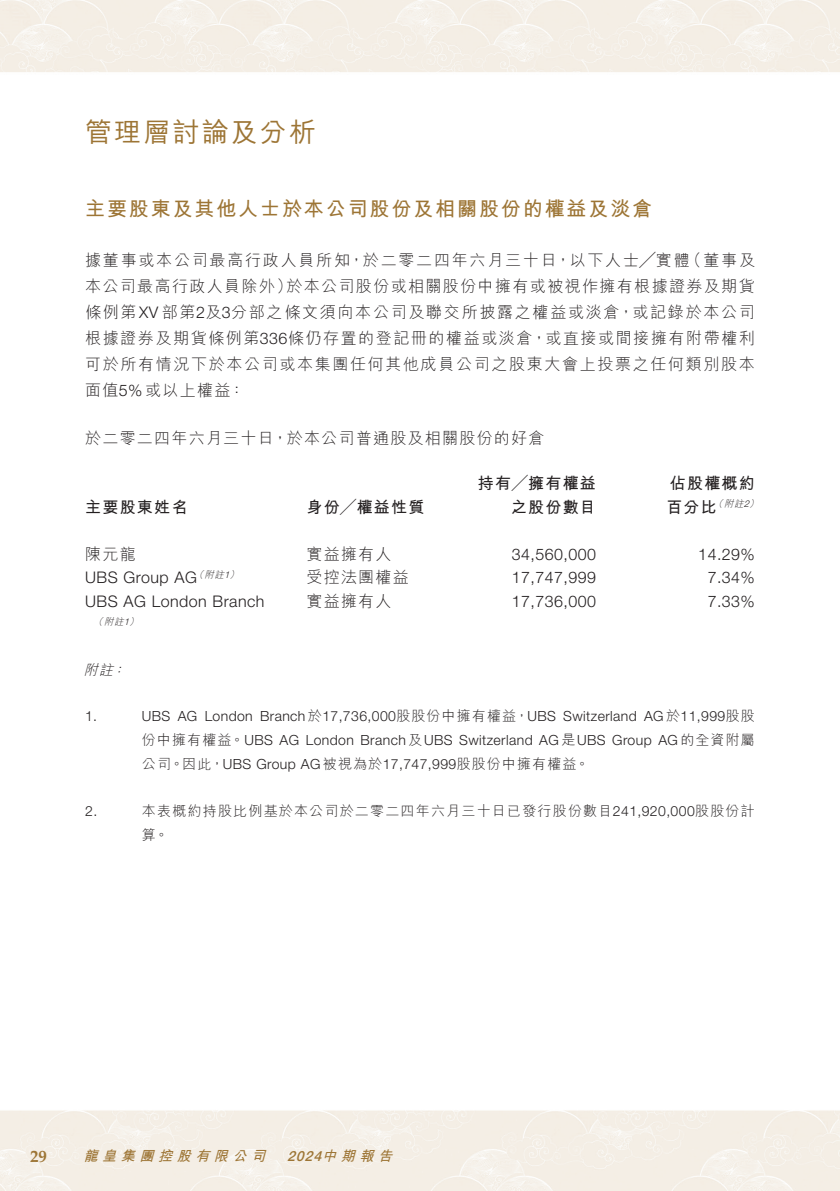
<style>
.page{position:relative;width:840px;height:1191px;background:#fff}
.page>*{position:absolute;margin:0;border:0;box-sizing:border-box;transform-origin:0 0}
.t1{font:500 27px "M Hei HK";letter-spacing:.08em;color:#9d7535}
.t2{font:700 20px "M Hei HK";letter-spacing:.095em;color:#9d7535}
.t3{font:700 17px "Palatino";color:#9d7535}
.t4{font:300 16px/26px "M Hei HK";letter-spacing:.1em;color:#231f20}
.t5{font:300 16px/23.6px "Helvetica Neue LT Std";letter-spacing:.03em;color:#231f20}
.t6{font:700 16px/23.6px "M Hei HK";letter-spacing:.08em;color:#231f20;text-align:right}
.t7{font:300 16px "M Hei HK";letter-spacing:.08em;color:#231f20}
.t8{font:300 14px "Helvetica Neue LT Std";letter-spacing:.03em;color:#231f20}
.t9{font:300 14px "M Hei HK";letter-spacing:.085em;color:#231f20}
.t10{font:italic 700 14px "M Hei HK";color:#9d7535}
.t11{font:italic 500 14px "Helvetica Neue LT Std";color:#9d7535}
.t12{font:italic 300 14px "M Hei HK";color:#231f20}
.t13{font:italic 300 9.4px "M Hei HK";color:#231f20}
.s1{font-family:"Helvetica Neue LT Std"}
.s2{font-family:"M Hei HK"}
</style>
<div class="page">
<img style="left:0;top:0;width:839px;height:1191px">
<h1 class="t1" style="left:85px;top:112px;width:232px">管理層討論及分析</h1>
<p class="t2" style="left:85px;top:194px;width:568px">主要股東及其他人士於本公司股份及相關股份的權益及淡倉</p>
<p class="t4" style="left:286px;top:247px;width:469px;text-indent:-201px">據董事或本公司最高行政人員所知，於二零二四年六月三十日，以下人士╱實體<br>於本公司股份或相關股份中擁有或被視作擁有根據證券及期貨</p>
<p class="t4" style="left:685px;top:247px;width:71px">（董事及</p>
<p class="t4" style="left:85px;top:273px;width:671px">本公司最高行政人員除外）<br>條例第<span class="s1">XV</span>部第 及<span class="s1">2 3</span>分部之條文須向本公司及聯交所披露之權益或淡倉，或記錄於本公司根據證券及期貨條例第<span class="s1">336</span>條仍存置的登記冊的權益或淡倉，或直接或間接擁有附帶權利可於所有情況下於本公司或本集團任何其他成員公司之股東大會上投票之任何類別股本面值<span class="s1">5%</span>或以上權益：</p>
<p class="t7" style="left:85px;top:430px;width:460px">於二零二四年六月三十日，於本公司普通股及相關股份的好倉</p>
<p class="t6" style="left:85px;top:493px;width:104px">主要股東姓名</p>
<p class="t4" style="left:85px;top:540px;width:52px">陳元龍</p>
<p class="t13" style="left:194px;top:570px;width:34px">（附註</p>
<p class="t13" style="left:224px;top:570px;width:19px">）<span class="s1">1</span></p>
<p class="t5" style="left:85px;top:565px;width:181px">UBS Group AG<br>UBS AG London Branch</p>
<p class="t13" style="left:124px;top:617px;width:19px">(<span class="s1">1</span></p>
<p class="t13" style="left:93px;top:617px;width:34px">（附註</p>
<p class="t12" style="left:84px;top:662px;width:34px">附註</p>
<p class="t12" style="left:111px;top:662px;width:19px">：</p>
<p class="t6" style="left:306px;top:493px;width:119px">身份╱權益性質</p>
<p class="t4" style="left:306px;top:540px;width:86px">實益擁有人</p>
<p class="t4" style="left:306px;top:564px;width:104px">受控法團權益</p>
<p class="t4" style="left:306px;top:588px;width:86px">實益擁有人</p>
<p class="t6" style="left:477px;top:470px;width:119px">持有╱擁有權益之股份數目</p>
<p class="t6" style="left:669px;top:470px;width:86px">佔股權概約</p>
<p class="t13" style="left:713px;top:499px;width:34px">（附註</p>
<p class="t13" style="left:743px;top:499px;width:19px">(<span class="s1">2</span></p>
<p class="t6" style="left:666px;top:493px;width:52px">百分比</p>
<p class="t5" style="left:698px;top:542px;width:58px">14.29%</p>
<p class="t5" style="left:511px;top:542px;width:86px">34,560,000</p>
<p class="t5" style="left:511px;top:565px;width:86px">17,747,999</p>
<p class="t5" style="left:511px;top:589px;width:86px">17,736,000</p>
<p class="t5" style="left:707px;top:565px;width:49px">7.34%</p>
<p class="t5" style="left:707px;top:589px;width:49px">7.33%</p>
<p class="t8" style="left:85px;top:708px;width:14px">1.</p>
<p class="t8" style="left:85px;top:802px;width:14px">2.</p>
<p class="t8" style="left:142px;top:708px;width:30px">UBS</p>
<p class="t8" style="left:178px;top:708px;width:21px">AG</p>
<p class="t8" style="left:204px;top:708px;width:50px">London</p>
<p class="t8" style="left:260px;top:708px;width:297px">Branch<span class="s2">於</span>17,736,000<span class="s2">股股份中擁有權益，</span>UBS</p>
<p class="t8" style="left:563px;top:708px;width:75px">Switzerland</p>
<p class="t8" style="left:643px;top:708px;width:112px">AG<span class="s2">於</span>11,999<span class="s2">股股</span></p>
<p class="t9" style="left:142px;top:733px;width:133px">份中擁有權益。<span class="s1">UBS</span></p>
<p class="t8" style="left:142px;top:756px;width:448px"><span class="s2">公司。因此，</span>UBS Group AG<span class="s2">被視為於</span>17,747,999<span class="s2">股股份中擁有權益。</span></p>
<p class="t9" style="left:142px;top:803px;width:614px">本表概約持股比例基於本公司於二零二四年六月三十日已發行股份數目<span class="s1">241,920,000</span>股股份計</p>
<p class="t9" style="left:658px;top:733px;width:98px"><span class="s1">AG</span>的全資附屬</p>
<p class="t8" style="left:539px;top:732px;width:68px">AG<span class="s2">是</span>UBS</p>
<p class="t8" style="left:360px;top:732px;width:94px">Branch<span class="s2">及</span>UBS</p>
<p class="t8" style="left:279px;top:732px;width:21px">AG</p>
<p class="t8" style="left:459px;top:732px;width:75px">Switzerland</p>
<p class="t8" style="left:612px;top:732px;width:41px">Group</p>
<p class="t8" style="left:305px;top:732px;width:50px">London</p>
<p class="t9" style="left:142px;top:827px;width:28px">算。</p>
<p class="t3" style="left:30px;top:1141px;width:18px">29</p>
<p class="t10" style="left:84px;top:1145px;width:188px">龍皇集團控股有限公司</p>
<p class="t10" style="left:322px;top:1145px;width:76px">中期報告</p>
<p class="t11" style="left:287px;top:1147px;width:40px">2024</p>
</div>
